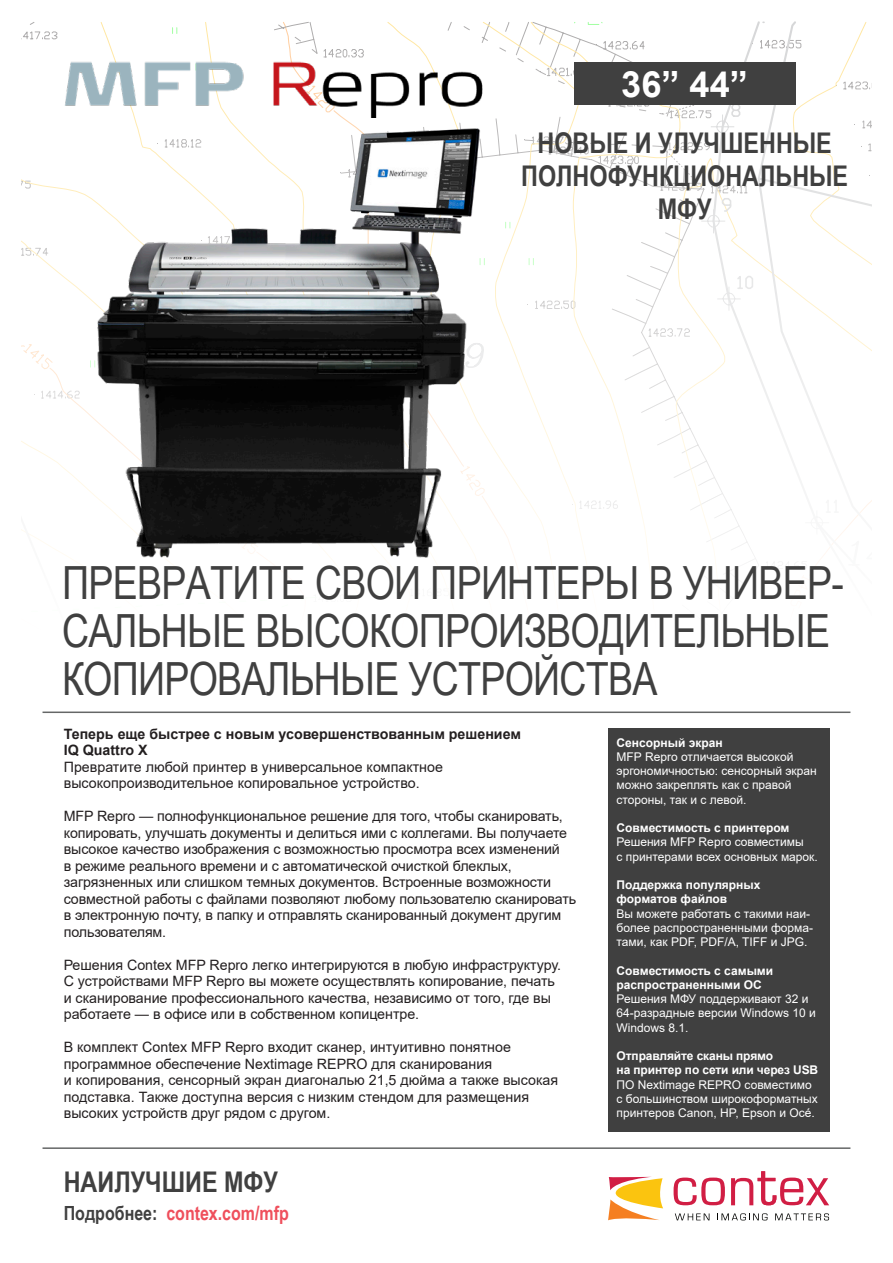
<style>
.page{position:relative;width:893px;height:1263px;background:#fff}
.page>*{position:absolute;margin:0;border:0;box-sizing:border-box;transform-origin:0 0}
.Headline{font:45.75px/48px "Arial Narrow";letter-spacing:-.015em;color:#404040}
.t1{font:700 36.15px "Arial";color:#fff}
.Call_out_lines{font:700 28.5px/33px "Arial Narrow";color:#404040;text-align:center}
.t2{font:700 19.5px "Arial Narrow";color:#ef4f5c}
.Copy{font:14.25px/16.5px "Arial";letter-spacing:-.005em;color:#231f20}
.Copy_bold{font:700 14.25px/16.5px "Arial";color:#231f20}
.Features_brød{font:12px/14.2px "Arial";color:#fff}
.Features_headline{font:700 12px/14.2px "Arial";color:#fff}
.s1{color:#404040}
</style>
<div class="page">
<div style="left:608px;top:728px;width:221px;height:404px;background:#404040"></div>
<svg style="left:21px;top:22px;width:851px;height:346px"></svg>
<svg style="left:721px;top:103px;width:119px;height:411px"></svg>
<svg style="left:674px;top:1177px;width:51px;height:28px"></svg>
<svg style="left:731px;top:1171px;width:98px;height:34px"></svg>
<svg style="left:608px;top:1177px;width:55px;height:43px"></svg>
<svg style="left:675px;top:1213px;width:34px;height:7px"></svg>
<svg style="left:717px;top:1213px;width:50px;height:7px"></svg>
<svg style="left:775px;top:1213px;width:54px;height:7px"></svg>
<hr style="left:43px;top:1147px;width:807px;height:2px;background:#656767">
<hr style="left:43px;top:711px;width:807px;height:2px;background:#656767">
<img style="left:94px;top:117px;width:388px;height:445px">
<div style="left:574px;top:63px;width:221px;height:42px;background:#404040"></div>
<img style="left:58px;top:53px;width:429px;height:64px">
<p class="t1" style="left:621px;top:59px;width:128px">36” 44”</p>
<p class="Call_out_lines" style="left:521px;top:125px;width:328px">НОВЫЕ И УЛУЧШЕННЫЕ<br>ПОЛНОФУНКЦИОНАЛЬНЫЕ<br>МФУ</p>
<p class="Headline" style="left:62px;top:557px;width:783px">ПРЕВРАТИТЕ СВОИ ПРИНТЕРЫ В УНИВЕР-<br>САЛЬНЫЕ ВЫСОКОПРОИЗВОДИТЕЛЬНЫЕ<br>КОПИРОВАЛЬНЫЕ УСТРОЙСТВА</p>
<p class="Copy_bold" style="left:64px;top:725px;width:459px">Теперь еще быстрее с новым усовершенствованным решением<br>IQ Quattro X</p>
<p class="Copy" style="left:64px;top:758px;width:381px">Превратите любой принтер в универсальное компактное высокопроизводительное копировальное устройство.</p>
<p class="Copy" style="left:64px;top:808px;width:514px">MFP Repro — полнофункциональное решение для того, чтобы сканировать, копировать, улучшать документы и делиться ими с коллегами. Вы получаете высокое качество изображения с возможностью просмотра всех изменений<br>в режиме реального времени и с автоматической очисткой блеклых, загрязненных или слишком темных документов. Встроенные возможности совместной работы с файлами позволяют любому пользователю сканировать в электронную почту, в папку и отправлять сканированный документ другим пользователям.</p>
<p class="Copy" style="left:64px;top:956px;width:499px">Решения Contex MFP Repro легко интегрируются в любую инфраструктуру.<br>С устройствами MFP Repro вы можете осуществлять копирование, печать и сканирование профессионального качества, независимо от того, где вы работаете — в офисе или в собственном копицентре.</p>
<p class="Copy" style="left:64px;top:1039px;width:496px">В комплект Contex MFP Repro входит сканер, интуитивно понятное программное обеспечение Nextimage REPRO для сканирования<br>и копирования, cенсорный экран диагональю 21,5 дюйма а также высокая подставка. Также доступна версия с низким стендом для размещения высоких устройств друг рядом с другом.</p>
<p class="Features_headline" style="left:617px;top:735px;width:108px">Сенсорный экран</p>
<p class="Features_brød" style="left:617px;top:749px;width:202px">MFP Repro отличается высокой эргономичностью: сенсорный экран можно закреплять как с правой стороны, так и с левой.</p>
<p class="Features_headline" style="left:617px;top:821px;width:174px">Совместимость с принтером</p>
<p class="Features_brød" style="left:617px;top:835px;width:203px">Решения MFP Repro совместимы<br>с принтерами всех основных марок.</p>
<p class="Features_headline" style="left:617px;top:878px;width:145px">Поддержка популярных форматов файлов</p>
<p class="Features_brød" style="left:617px;top:906px;width:198px">Вы можете работать с такими наи&shy;более распространенными форма&shy;тами, как PDF, PDF/A, TIFF и JPG.</p>
<p class="Features_headline" style="left:617px;top:963px;width:158px">Совместимость с самыми распространенными ОС</p>
<p class="Features_brød" style="left:617px;top:992px;width:201px">Решения МФУ поддерживают 32 и<br>64-разрадные версии Windows 10 и<br>Windows 8.1.</p>
<p class="Features_headline" style="left:617px;top:1049px;width:203px">Отправляйте сканы прямо<br>на принтер по сети или через USB</p>
<p class="Features_brød" style="left:617px;top:1077px;width:203px">ПО Nextimage REPRO совместимо с большинством широкоформатных принтеров Canon, HP, Epson и Océ.</p>
<p class="Call_out_lines" style="left:64px;top:1164px;width:216px">НАИЛУЧШИЕ МФУ</p>
<p class="t2" style="left:64px;top:1199px;width:227px"><span class="s1">Подробнее:</span> contex.com/mfp</p>
</div>
